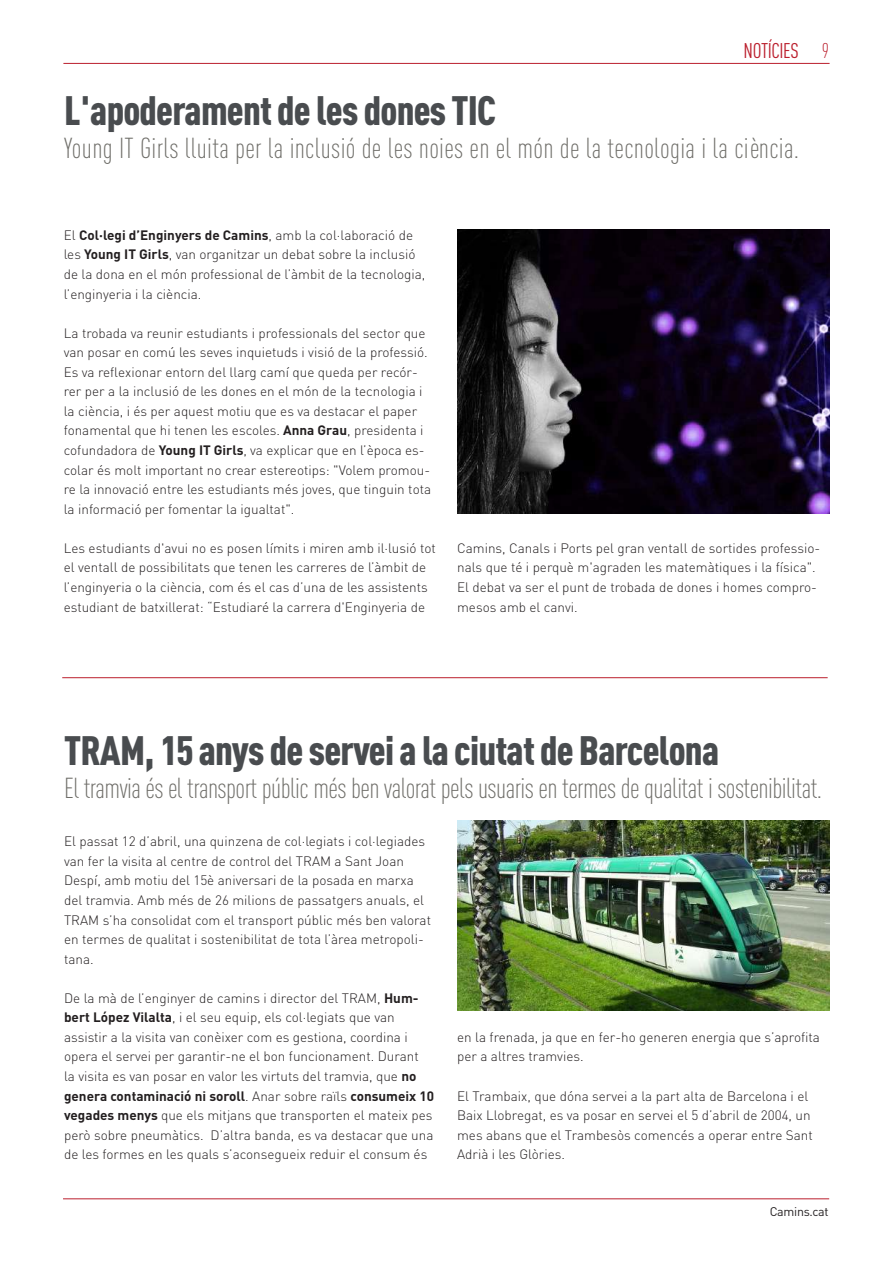
<style>
.page{position:relative;width:893px;height:1263px;background:#fff}
.page>*{position:absolute;margin:0;border:0;box-sizing:border-box;transform-origin:0 0}
.t1{font:900 40.5px "DIN Cond";letter-spacing:-.02em;color:#494c4f}
.t2{font:300 28.5px "DIN Cond";letter-spacing:-.02em;color:#6e6d68}
.t3{font:300 28.5px "DIN Cond";letter-spacing:.01em;color:#6e6d68}
.t4{font:21px "DIN Cond";letter-spacing:-.02em;color:#bb1f2d}
.t5{font:300 13.5px/19.5px "DIN Pro";color:#231f20}
.t6{font:12.45px "DIN Pro";letter-spacing:-.025em;color:#231f20}
.s1{font-weight:300}
.s2{font-weight:700}
</style>
<div class="page">
<hr style="left:63px;top:1198px;width:766px;height:1px;background:#bb1f2d">
<hr style="left:63px;top:63px;width:767px;height:1px;background:#bb1f2d">
<hr style="left:62px;top:677px;width:766px;height:1px;background:#bb1f2d">
<img style="left:457px;top:230px;width:372px;height:283px">
<img style="left:457px;top:821px;width:372px;height:189px">
<h3 class="t4" style="left:744px;top:38px;width:87px">NOTÍCIES <span class="s1">9</span></h3>
<h1 class="t1" style="left:64px;top:85px;width:434px">L'apoderament de les dones TIC</h1>
<h2 class="t3" style="left:64px;top:131px;width:736px">Young IT Girls lluita per la inclusió de les noies en el món de la tecnologia i la ciència.</h2>
<p class="t5" style="left:64px;top:225px;width:363px">El <span class="s2">Col·legi d’Enginyers de Camins</span>, amb la col·laboració de les <span class="s2">Young IT Girls</span>, van organitzar un debat sobre la inclusió de la dona en el món professional de l’àmbit de la tecnologia, l’enginyeria i la ciència.</p>
<p class="t5" style="left:64px;top:322px;width:369px">La trobada va reunir estudiants i professionals del sector que van posar en comú les seves inquietuds i visió de la professió.<br>Es va reflexionar entorn del llarg camí que queda per recór&shy;rer per a la inclusió de les dones en el món de la tecnologia i la ciència, i és per aquest motiu que es va destacar el paper fonamental que hi tenen les escoles. <span class="s2">Anna Grau</span>, presidenta i cofundadora de <span class="s2">Young IT Girls</span>, va explicar que en l’època es&shy;colar és molt important no crear estereotips: "Volem promou&shy;re la innovació entre les estudiants més joves, que tinguin tota la informació per fomentar la igualtat".</p>
<p class="t5" style="left:64px;top:538px;width:374px">Les estudiants d'avui no es posen límits i miren amb il·lusió tot el ventall de possibilitats que tenen les carreres de l’àmbit de l’enginyeria o la ciència, com és el cas d’una de les assistents estudiant de batxillerat: “Estudiaré la carrera d'Enginyeria de</p>
<p class="t5" style="left:457px;top:538px;width:365px">Camins, Canals i Ports pel gran ventall de sortides professio&shy;nals que té i perquè m'agraden les matemàtiques i la física".<br>El debat va ser el punt de trobada de dones i homes compro&shy;mesos amb el canvi.</p>
<h1 class="t1" style="left:64px;top:725px;width:657px">TRAM, 15 anys de servei a la ciutat de Barcelona</h1>
<h2 class="t2" style="left:64px;top:771px;width:759px">El tramvia és el transport públic més ben valorat pels usuaris en termes de qualitat i sostenibilitat.</h2>
<p class="t5" style="left:64px;top:831px;width:369px">El passat 12 d’abril, una quinzena de col·legiats i col·legiades van fer la visita al centre de control del TRAM a Sant Joan Despí, amb motiu del 15è aniversari de la posada en marxa del tramvia. Amb més de 26 milions de passatgers anuals, el TRAM s’ha consolidat com el transport públic més ben valorat en termes de qualitat i sostenibilitat de tota l’àrea metropoli&shy;tana.</p>
<p class="t5" style="left:64px;top:987px;width:372px">De la mà de l’enginyer de camins i director del TRAM, <span class="s2">Hum&shy;bert López Vilalta</span>, i el seu equip, els col·legiats que van assistir a la visita van conèixer com es gestiona, coordina i opera el servei per garantir-ne el bon funcionament. Durant<br>la visita es van posar en valor les virtuts del tramvia, que <span class="s2">no genera contaminació ni soroll</span>. Anar sobre raïls <span class="s2">consumeix 10 vegades menys</span> que els mitjans que transporten el mateix pes però sobre pneumàtics. D’altra banda, es va destacar que una de les formes en les quals s’aconsegueix reduir el consum és</p>
<p class="t5" style="left:457px;top:1027px;width:364px">en la frenada, ja que en fer-ho generen energia que s’aprofita per a altres tramvies.</p>
<p class="t5" style="left:457px;top:1085px;width:357px">El Trambaix, que dóna servei a la part alta de Barcelona i el Baix Llobregat, es va posar en servei el 5 d’abril de 2004, un mes abans que el Trambesòs comencés a operar entre Sant Adrià i les Glòries.</p>
<p class="t6" style="left:770px;top:1203px;width:60px">Camins.cat</p>
</div>
